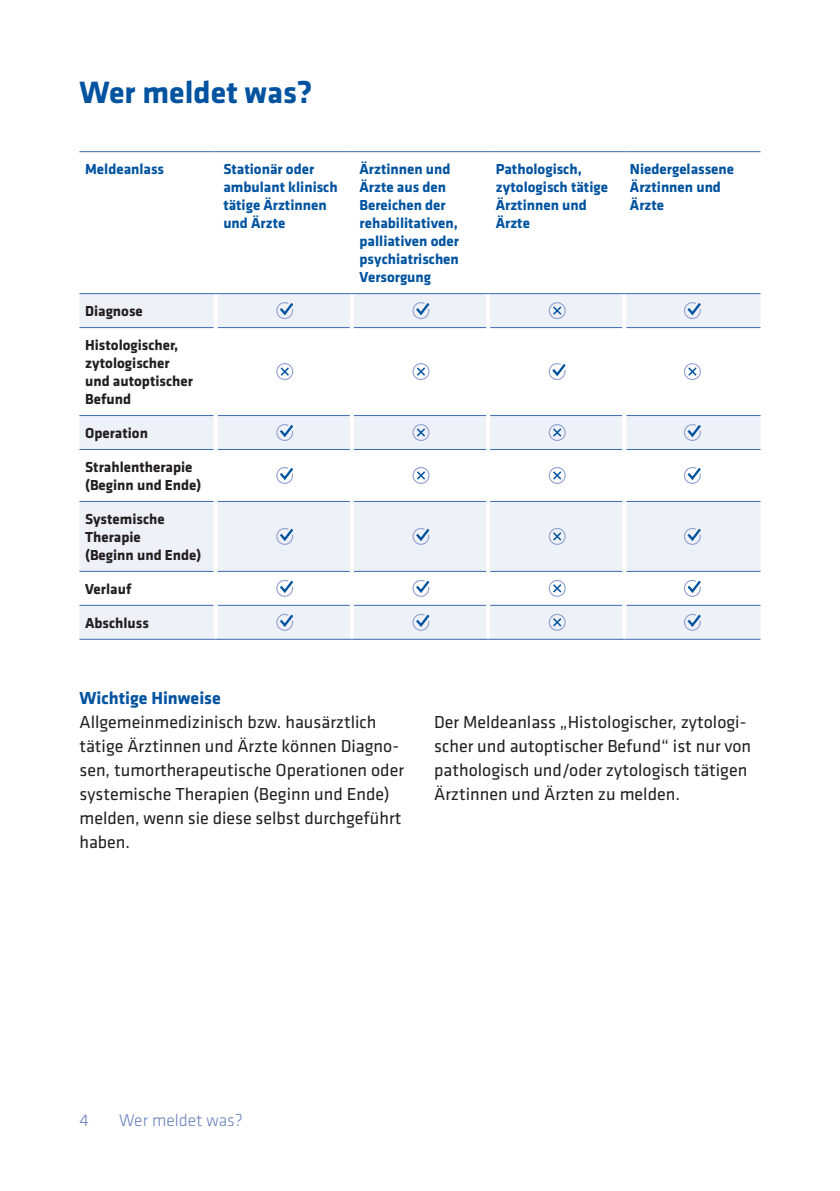
<style>
.page{position:relative;width:840px;height:1191px;background:#fff}
.page>*{position:absolute;margin:0;border:0;box-sizing:border-box;transform-origin:0 0}
.t1{font:700 32px "Klavika";color:#0153a0}
.t2{font:18px/24px "Klavika";color:#231f20}
.t3{font:700 18px "Klavika";color:#0153a0}
.t4{font:300 17.6px "Klavika";color:#6a82be}
.t5{font:700 15px/18px "Klavika";color:#0153a0}
.t6{font:700 15px/18px "Klavika";color:#231f20}
</style>
<div class="page">
<svg style="left:79px;top:294px;width:681px;height:345px"></svg>
<hr style="left:79px;top:327px;width:134px;height:1px;background:#3b69af">
<hr style="left:217px;top:327px;width:132px;height:1px;background:#3b69af">
<hr style="left:353px;top:327px;width:133px;height:1px;background:#3b69af">
<hr style="left:490px;top:327px;width:132px;height:1px;background:#3b69af">
<hr style="left:626px;top:327px;width:134px;height:1px;background:#3b69af">
<hr style="left:79px;top:415px;width:134px;height:1px;background:#3b69af">
<hr style="left:217px;top:415px;width:132px;height:1px;background:#3b69af">
<hr style="left:353px;top:415px;width:133px;height:1px;background:#3b69af">
<hr style="left:490px;top:415px;width:132px;height:1px;background:#3b69af">
<hr style="left:626px;top:415px;width:134px;height:1px;background:#3b69af">
<hr style="left:79px;top:449px;width:134px;height:1px;background:#3b69af">
<hr style="left:217px;top:449px;width:132px;height:1px;background:#3b69af">
<hr style="left:353px;top:449px;width:133px;height:1px;background:#3b69af">
<hr style="left:490px;top:449px;width:132px;height:1px;background:#3b69af">
<hr style="left:626px;top:449px;width:134px;height:1px;background:#3b69af">
<hr style="left:79px;top:501px;width:134px;height:1px;background:#3b69af">
<hr style="left:217px;top:501px;width:132px;height:1px;background:#3b69af">
<hr style="left:353px;top:501px;width:133px;height:1px;background:#3b69af">
<hr style="left:490px;top:501px;width:132px;height:1px;background:#3b69af">
<hr style="left:626px;top:501px;width:134px;height:1px;background:#3b69af">
<hr style="left:79px;top:571px;width:134px;height:1px;background:#3b69af">
<hr style="left:217px;top:571px;width:132px;height:1px;background:#3b69af">
<hr style="left:353px;top:571px;width:133px;height:1px;background:#3b69af">
<hr style="left:490px;top:571px;width:132px;height:1px;background:#3b69af">
<hr style="left:626px;top:571px;width:134px;height:1px;background:#3b69af">
<hr style="left:79px;top:605px;width:134px;height:1px;background:#3b69af">
<hr style="left:217px;top:605px;width:132px;height:1px;background:#3b69af">
<hr style="left:353px;top:605px;width:133px;height:1px;background:#3b69af">
<hr style="left:490px;top:605px;width:132px;height:1px;background:#3b69af">
<hr style="left:626px;top:605px;width:134px;height:1px;background:#3b69af">
<hr style="left:213px;top:294px;width:4px;height:33px;background:#fff">
<svg style="left:349px;top:294px;width:4px;height:33px"></svg>
<hr style="left:486px;top:294px;width:4px;height:33px;background:#fff">
<hr style="left:622px;top:294px;width:4px;height:33px;background:#fff">
<hr style="left:213px;top:327px;width:4px;height:88px;background:#fff">
<hr style="left:349px;top:327px;width:4px;height:88px;background:#fff">
<hr style="left:486px;top:327px;width:4px;height:88px;background:#fff">
<hr style="left:622px;top:327px;width:4px;height:88px;background:#fff">
<hr style="left:213px;top:415px;width:4px;height:34px;background:#fff">
<svg style="left:349px;top:415px;width:4px;height:34px"></svg>
<hr style="left:486px;top:415px;width:4px;height:34px;background:#fff">
<hr style="left:622px;top:415px;width:4px;height:34px;background:#fff">
<hr style="left:213px;top:449px;width:4px;height:52px;background:#fff">
<hr style="left:349px;top:449px;width:4px;height:52px;background:#fff">
<hr style="left:486px;top:449px;width:4px;height:52px;background:#fff">
<hr style="left:622px;top:449px;width:4px;height:52px;background:#fff">
<hr style="left:213px;top:501px;width:4px;height:70px;background:#fff">
<svg style="left:349px;top:501px;width:4px;height:70px"></svg>
<hr style="left:486px;top:501px;width:4px;height:70px;background:#fff">
<hr style="left:622px;top:501px;width:4px;height:70px;background:#fff">
<hr style="left:213px;top:571px;width:4px;height:34px;background:#fff">
<hr style="left:349px;top:571px;width:4px;height:34px;background:#fff">
<hr style="left:486px;top:571px;width:4px;height:34px;background:#fff">
<hr style="left:622px;top:571px;width:4px;height:34px;background:#fff">
<hr style="left:213px;top:605px;width:4px;height:34px;background:#fff">
<svg style="left:349px;top:605px;width:4px;height:34px"></svg>
<hr style="left:486px;top:605px;width:4px;height:34px;background:#fff">
<hr style="left:622px;top:605px;width:4px;height:34px;background:#fff">
<hr style="left:79px;top:151px;width:136px;height:1px;background:#3b69af">
<hr style="left:215px;top:151px;width:136px;height:1px;background:#3b69af">
<hr style="left:351px;top:151px;width:137px;height:1px;background:#3b69af">
<hr style="left:488px;top:151px;width:136px;height:1px;background:#3b69af">
<hr style="left:624px;top:151px;width:136px;height:1px;background:#3b69af">
<hr style="left:79px;top:293px;width:136px;height:1px;background:#3b69af">
<hr style="left:215px;top:293px;width:136px;height:1px;background:#3b69af">
<hr style="left:351px;top:293px;width:137px;height:1px;background:#3b69af">
<hr style="left:488px;top:293px;width:136px;height:1px;background:#3b69af">
<hr style="left:624px;top:293px;width:136px;height:1px;background:#3b69af">
<hr style="left:79px;top:639px;width:136px;height:1px;background:#3b69af">
<hr style="left:215px;top:639px;width:136px;height:1px;background:#3b69af">
<hr style="left:351px;top:639px;width:137px;height:1px;background:#3b69af">
<hr style="left:488px;top:639px;width:136px;height:1px;background:#3b69af">
<hr style="left:624px;top:639px;width:136px;height:1px;background:#3b69af">
<svg style="left:275px;top:300px;width:20px;height:20px"></svg>
<svg style="left:411px;top:300px;width:20px;height:20px"></svg>
<div style="left:548px;top:302px;width:17px;height:17px;border:1px solid #94a4d0;border-radius:50%"></div>
<svg style="left:551px;top:305px;width:11px;height:11px"></svg>
<svg style="left:683px;top:300px;width:20px;height:20px"></svg>
<div style="left:276px;top:363px;width:17px;height:17px;border:1px solid #94a4d0;border-radius:50%"></div>
<svg style="left:279px;top:366px;width:11px;height:11px"></svg>
<div style="left:412px;top:363px;width:17px;height:17px;border:1px solid #94a4d0;border-radius:50%"></div>
<svg style="left:415px;top:366px;width:11px;height:11px"></svg>
<svg style="left:548px;top:361px;width:19px;height:20px"></svg>
<div style="left:683px;top:363px;width:17px;height:17px;border:1px solid #94a4d0;border-radius:50%"></div>
<svg style="left:686px;top:366px;width:11px;height:11px"></svg>
<svg style="left:275px;top:422px;width:20px;height:19px"></svg>
<div style="left:412px;top:424px;width:17px;height:17px;border:1px solid #94a4d0;border-radius:50%"></div>
<svg style="left:415px;top:427px;width:11px;height:11px"></svg>
<div style="left:548px;top:424px;width:17px;height:17px;border:1px solid #94a4d0;border-radius:50%"></div>
<svg style="left:551px;top:427px;width:11px;height:11px"></svg>
<svg style="left:683px;top:422px;width:20px;height:19px"></svg>
<svg style="left:275px;top:465px;width:20px;height:19px"></svg>
<div style="left:412px;top:467px;width:17px;height:17px;border:1px solid #94a4d0;border-radius:50%"></div>
<svg style="left:415px;top:470px;width:11px;height:11px"></svg>
<div style="left:548px;top:467px;width:17px;height:17px;border:1px solid #94a4d0;border-radius:50%"></div>
<svg style="left:551px;top:470px;width:11px;height:11px"></svg>
<svg style="left:683px;top:465px;width:20px;height:19px"></svg>
<svg style="left:275px;top:526px;width:20px;height:19px"></svg>
<svg style="left:411px;top:526px;width:20px;height:19px"></svg>
<div style="left:548px;top:528px;width:17px;height:17px;border:1px solid #94a4d0;border-radius:50%"></div>
<svg style="left:551px;top:530px;width:11px;height:12px"></svg>
<svg style="left:683px;top:526px;width:20px;height:19px"></svg>
<svg style="left:275px;top:578px;width:20px;height:19px"></svg>
<svg style="left:411px;top:578px;width:20px;height:19px"></svg>
<div style="left:548px;top:580px;width:17px;height:17px;border:1px solid #94a4d0;border-radius:50%"></div>
<svg style="left:551px;top:582px;width:11px;height:12px"></svg>
<svg style="left:683px;top:578px;width:20px;height:19px"></svg>
<svg style="left:275px;top:612px;width:20px;height:19px"></svg>
<svg style="left:411px;top:612px;width:20px;height:19px"></svg>
<div style="left:548px;top:614px;width:17px;height:17px;border:1px solid #94a4d0;border-radius:50%"></div>
<svg style="left:551px;top:616px;width:11px;height:12px"></svg>
<svg style="left:683px;top:612px;width:20px;height:19px"></svg>
<h1 class="t1" style="left:79px;top:70px;width:234px">Wer meldet was?</h1>
<p class="t5" style="left:85px;top:160px;width:80px">Meldeanlass</p>
<p class="t5" style="left:223px;top:160px;width:116px">Stationär oder ambulant klinisch tätige Ärztinnen und Ärzte</p>
<p class="t5" style="left:359px;top:160px;width:101px">Ärztinnen und<br>Ärzte aus den<br>Bereichen der rehabilitativen, palliativen oder psychiatrischen<br>Versorgung</p>
<p class="t5" style="left:495px;top:160px;width:114px">Pathologisch, zytologisch tätige<br>Ärztinnen und<br>Ärzte</p>
<p class="t5" style="left:629px;top:160px;width:106px">Niedergelassene<br>Ärztinnen und<br>Ärzte</p>
<p class="t6" style="left:85px;top:301px;width:59px">Diagnose</p>
<p class="t6" style="left:85px;top:335px;width:109px">Histologischer, zytologischer und autoptischer<br>Befund</p>
<p class="t6" style="left:85px;top:423px;width:64px">Operation</p>
<p class="t6" style="left:85px;top:457px;width:118px">Strahlentherapie (Beginn und Ende)</p>
<p class="t6" style="left:85px;top:509px;width:118px">Systemische<br>Therapie<br>(Beginn und Ende)</p>
<p class="t6" style="left:85px;top:579px;width:48px">Verlauf</p>
<p class="t6" style="left:85px;top:613px;width:65px">Abschluss</p>
<p class="t3" style="left:79px;top:684px;width:143px">Wichtige Hinweise</p>
<p class="t2" style="left:79px;top:709px;width:326px">Allgemeinmedizinisch bzw. hausärztlich tätige Ärztinnen und Ärzte können Diagno&shy;sen, tumortherapeutische Operationen oder systemische Therapien (Beginn und Ende) melden, wenn sie diese selbst durchgeführt haben.</p>
<p class="t2" style="left:434px;top:709px;width:318px">Der Meldeanlass „Histologischer, zytologi&shy;scher und autoptischer Befund“ ist nur von pathologisch und/oder zytologisch tätigen Ärztinnen und Ärzten zu melden.</p>
<p class="t4" style="left:79px;top:1109px;width:11px">4</p>
<p class="t4" style="left:119px;top:1109px;width:125px">Wer meldet was?</p>
</div>
